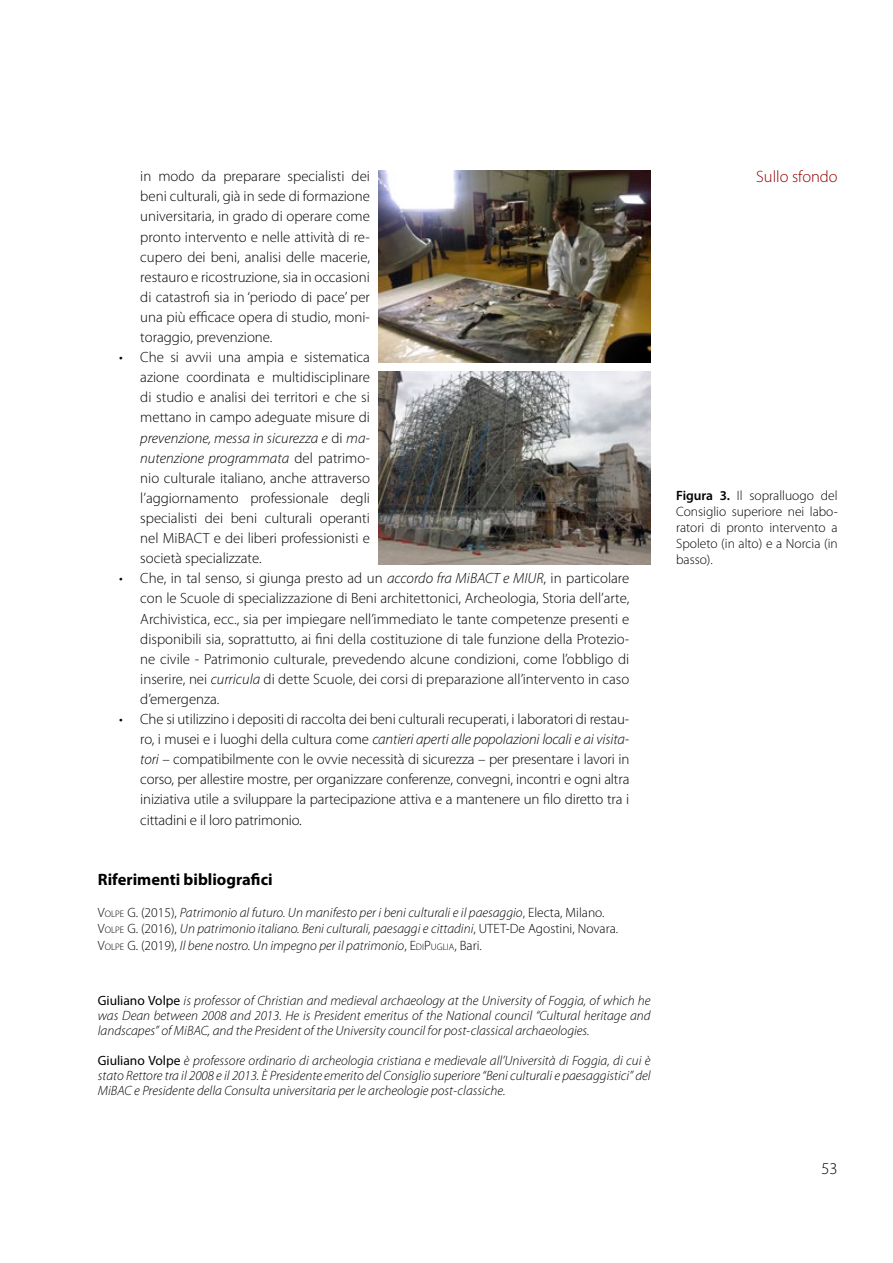
<style>
.page{position:relative;width:893px;height:1263px;background:#fff}
.page>*{position:absolute;margin:0;border:0;box-sizing:border-box;transform-origin:0 0}
.t1{font:700 16.5px "Myriad Pro";color:#000}
.t2{font:300 16.5px "Myriad Pro";color:#950000}
.t3{font:300 16.5px "Myriad Pro";color:#000}
.t4{font:300 14.85px/20.1px "Myriad Pro";color:#000;text-align:justify}
.t5{font:italic 300 13.5px/15px "Myriad Pro";color:#000;text-align:justify}
.t6{font:300 13.5px/16.2px "Myriad Pro";color:#000;text-align:justify}
.s1{font-style:italic}
.s2{font-weight:600}
.s3{font-style:normal}
.s4{font-style:normal;font-size:9.45px}
.s5{font-weight:400;font-style:normal}
</style>
<div class="page">
<img style="left:378px;top:170px;width:273px;height:193px">
<img style="left:378px;top:371px;width:273px;height:193px">
<p class="t4" style="left:140px;top:166px;width:231px">in modo da preparare specialisti dei</p>
<p class="t2" style="left:756px;top:168px;width:83px">Sullo sfondo</p>
<p class="t4" style="left:140px;top:187px;width:231px">beni culturali, già in sede di formazione universitaria, in grado di operare come pronto intervento e nelle attività di re&shy;cupero dei beni, analisi delle macerie, restauro e ricostruzione, sia in occasioni di catastrofi sia in ‘periodo di pace’ per una più efficace opera di studio, moni&shy;toraggio, prevenzione.</p>
<p class="t4" style="left:140px;top:347px;width:231px;text-indent:-21px">• Che si avvii una ampia e sistematica azione coordinata e multidisciplinare di studio e analisi dei territori e che si mettano in campo adeguate misure di <span class="s1">prevenzione, messa in sicurezza e</span> di <span class="s1">ma&shy;nutenzione programmata</span> del patrimo&shy;nio culturale italiano, anche attraverso l’aggiornamento professionale degli specialisti dei beni culturali operanti nel MiBACT e dei liberi professionisti e società specializzate.</p>
<p class="t4" style="left:140px;top:569px;width:491px;text-indent:-21px">• Che, in tal senso, si giunga presto ad un <span class="s1">accordo fra MiBACT e MIUR</span>, in particolare con le Scuole di specializzazione di Beni architettonici, Archeologia, Storia dell’arte, Archivistica, ecc., sia per impiegare nell’immediato le tante competenze presenti e disponibili sia, soprattutto, ai fini della costituzione di tale funzione della Protezio&shy;ne civile - Patrimonio culturale, prevedendo alcune condizioni, come l’obbligo di inserire, nei <span class="s1">curricula</span> di dette Scuole, dei corsi di preparazione all’intervento in caso d’emergenza.</p>
<p class="t4" style="left:140px;top:709px;width:491px;text-indent:-21px">• Che si utilizzino i depositi di raccolta dei beni culturali recuperati, i laboratori di restau&shy;ro, i musei e i luoghi della cultura come <span class="s1">cantieri aperti alle popolazioni locali e ai visita&shy;tori</span> – compatibilmente con le ovvie necessità di sicurezza – per presentare i lavori in corso, per allestire mostre, per organizzare conferenze, convegni, incontri e ogni altra iniziativa utile a sviluppare la partecipazione attiva e a mantenere un filo diretto tra i cittadini e il loro patrimonio.</p>
<p class="t6" style="left:676px;top:487px;width:163px"><span class="s2">Figura 3.</span> Il sopralluogo del Consiglio superiore nei labo&shy;ratori di pronto intervento a Spoleto (in alto) e a Norcia (in basso).</p>
<p class="t1" style="left:98px;top:868px;width:176px">Riferimenti bibliografici</p>
<p class="t5" style="left:98px;top:905px;width:522px;line-height:16.2px;text-align:left"><span class="s3">V</span><span class="s4">OLPE</span> <span class="s3">G. (2015),</span> Patrimonio al futuro. Un manifesto per i beni culturali e il paesaggio<span class="s3">, Electa, Milano.<br></span><span class="s3">V</span><span class="s4">OLPE</span> <span class="s3">G. (2016)</span><span class="s3">,</span> Un patrimonio italiano. Beni culturali, paesaggi e cittadini<span class="s3">, UTET-De Agostini, Novara.<br></span><span class="s3">V</span><span class="s4">OLPE</span> <span class="s3">G. (2019)</span><span class="s3">,</span> Il bene nostro. Un impegno per il patrimonio<span class="s3">,</span> <span class="s3">E</span> <span class="s4">DI</span><span class="s3">P</span> <span class="s4">UGLIA</span><span class="s3">, Bari.</span></p>
<p class="t5" style="left:98px;top:993px;width:554px"><span class="s5">Giuliano Volpe</span> is professor of Christian and medieval archaeology at the University of Foggia, of which he was Dean between 2008 and 2013. He is President emeritus of the National council “Cultural heritage and landscapes” of MiBAC, and the President of the University council for post-classical archaeologies.</p>
<p class="t5" style="left:98px;top:1053px;width:554px"><span class="s5">Giuliano Volpe</span> è professore ordinario di archeologia cristiana e medievale all’Università di Foggia, di cui è stato Rettore tra il 2008 e il 2013. È Presidente emerito del Consiglio superiore “Beni culturali e paesaggistici” del MiBAC e Presidente della Consulta universitaria per le archeologie post-classiche.</p>
<p class="t3" style="left:822px;top:1159px;width:18px">53</p>
</div>
